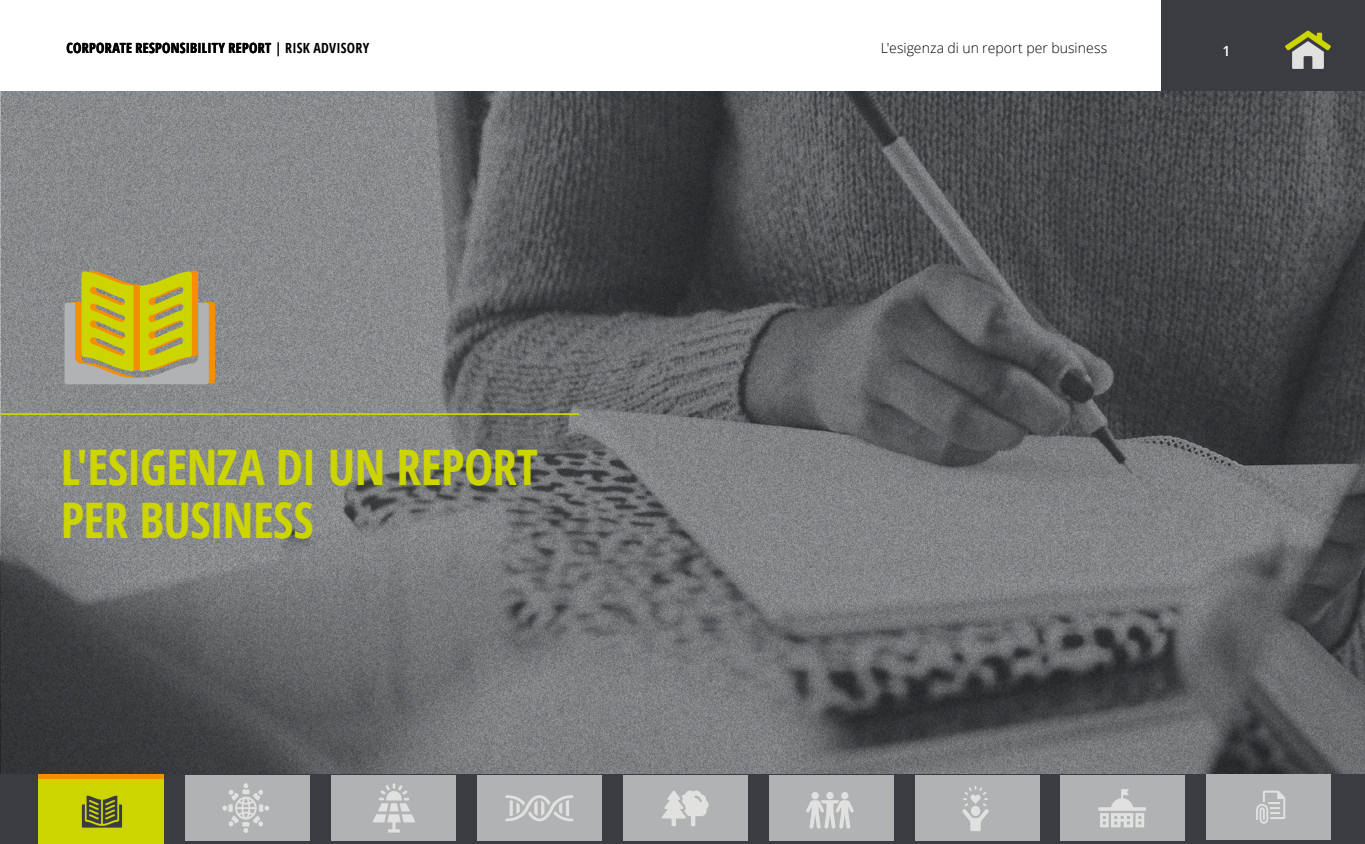
<style>
.page{position:relative;width:1365px;height:844px;background:#fff}
.page>*{position:absolute;margin:0;border:0;box-sizing:border-box;transform-origin:0 0}
.t1{font:700 condensed 49px/52.5px "Open Sans";letter-spacing:-.01em;color:#ccd500}
.t2{font:700 condensed 14px "Open Sans";letter-spacing:.02em;color:#000}
.t3{font:300 14px "Open Sans";letter-spacing:.005em;color:#000}
.t4{font:600 14px "Open Sans";color:#fff}
</style>
<div class="page">
<div style="left:0;top:764px;width:1364px;height:79px;background:#3a3c42"></div>
<div style="left:914px;top:775px;width:124px;height:65px;background:#b0b2b4"></div>
<svg style="left:962px;top:785px;width:26px;height:45px"></svg>
<div style="left:970px;top:805px;width:10px;height:10px;background:#e1e1e0;border-radius:50%"></div>
<div style="left:769px;top:775px;width:124px;height:65px;background:#b0b2b4"></div>
<div style="left:826px;top:791px;width:7px;height:8px;background:#e1e1e0;border-radius:50%"></div>
<div style="left:841px;top:791px;width:7px;height:8px;background:#e1e1e0;border-radius:50%"></div>
<svg style="left:806px;top:800px;width:47px;height:28px"></svg>
<div style="left:811px;top:791px;width:7px;height:8px;background:#e1e1e0;border-radius:50%"></div>
<div style="left:1206px;top:774px;width:124px;height:65px;background:#b0b2b4"></div>
<svg style="left:1256px;top:790px;width:28px;height:33px"></svg>
<div style="left:185px;top:775px;width:124px;height:65px;background:#b0b2b4"></div>
<svg style="left:222px;top:783px;width:47px;height:49px"></svg>
<div style="left:331px;top:775px;width:124px;height:65px;background:#b0b2b4"></div>
<svg style="left:373px;top:783px;width:42px;height:49px"></svg>
<div style="left:477px;top:775px;width:124px;height:65px;background:#b0b2b4"></div>
<svg style="left:505px;top:795px;width:68px;height:26px"></svg>
<div style="left:623px;top:775px;width:124px;height:65px;background:#b0b2b4"></div>
<svg style="left:662px;top:790px;width:46px;height:36px"></svg>
<div style="left:1060px;top:775px;width:124px;height:65px;background:#b0b2b4"></div>
<svg style="left:1098px;top:789px;width:47px;height:38px"></svg>
<div style="left:1161px;top:0;width:203px;height:94px;background:#3a3c42"></div>
<svg style="left:1285px;top:30px;width:45px;height:39px"></svg>
<div style="left:38px;top:772px;width:125px;height:60px;background:linear-gradient(to right,#f38f00,#f38f00)"></div>
<div style="left:38px;top:779px;width:125px;height:64px;background:#ccd500"></div>
<svg style="left:81px;top:795px;width:41px;height:32px"></svg>
<img style="left:0;top:92px;width:1364px;height:681px">
<hr style="left:1px;top:413px;width:578px;height:2px;background:#ccd500">
<svg style="left:64px;top:270px;width:151px;height:114px;background:#beb041"></svg>
<p class="t2" style="left:67px;top:38px;width:304px">CORPORATE RESPONSIBILITY REPORT | RISK ADVISORY</p>
<p class="t3" style="left:880px;top:38px;width:228px">L'esigenza di un report per business</p>
<p class="t4" style="left:1222px;top:41px;width:9px">1</p>
<h1 class="t1" style="left:61px;top:439px;width:478px">L'ESIGENZA DI UN REPORT<br>PER BUSINESS</h1>
</div>
